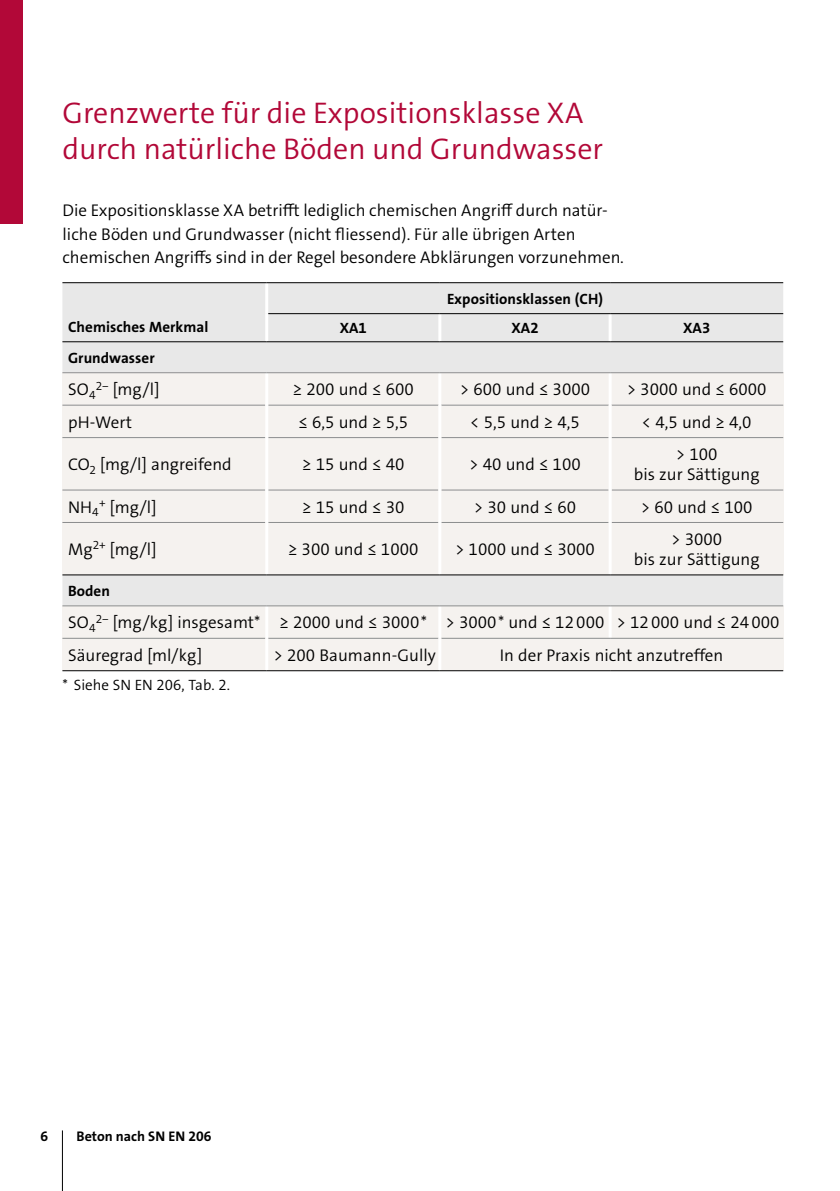
<style>
.page{position:relative;width:840px;height:1191px;background:#fff}
.page>*{position:absolute;margin:0;border:0;box-sizing:border-box;transform-origin:0 0}
.t1{font:30px/36px "The Sans LP4 Se Lig";color:#b20838}
.t2{font:17px/20px "The Sans LP4 Se Lig";letter-spacing:.005em;color:#000;text-align:center}
.t3{font:15px "The Sans LP7 Bld";letter-spacing:.005em;color:#000}
.t4{font:15px "The Sans LP4 Se Lig";color:#000}
.t5{font:14px "The Sans LP7 Bld";color:#000}
</style>
<div class="page">
<hr style="left:62px;top:1130px;width:1px;height:61px;background:#000">
<div style="left:62px;top:283px;width:720px;height:322px;background:#e8e8e8"></div>
<div style="left:62px;top:373px;width:204px;height:32px;background:#f5f2ef"></div>
<div style="left:266px;top:373px;width:173px;height:32px;background:#f5f2ef"></div>
<div style="left:439px;top:373px;width:170px;height:32px;background:#f5f2ef"></div>
<div style="left:609px;top:373px;width:173px;height:32px;background:#f5f2ef"></div>
<div style="left:62px;top:405px;width:204px;height:32px;background:#f5f2ef"></div>
<div style="left:609px;top:405px;width:173px;height:32px;background:#f5f2ef"></div>
<div style="left:62px;top:437px;width:204px;height:53px;background:#f5f2ef"></div>
<div style="left:609px;top:437px;width:173px;height:53px;background:#f5f2ef"></div>
<div style="left:62px;top:490px;width:204px;height:32px;background:#f5f2ef"></div>
<div style="left:609px;top:490px;width:173px;height:32px;background:#f5f2ef"></div>
<div style="left:62px;top:522px;width:204px;height:53px;background:#f5f2ef"></div>
<div style="left:268px;top:406px;width:340px;height:168px;background:#f5f2ef"></div>
<div style="left:609px;top:522px;width:173px;height:53px;background:#f5f2ef"></div>
<div style="left:62px;top:606px;width:204px;height:32px;background:#f5f2ef"></div>
<div style="left:266px;top:606px;width:173px;height:32px;background:#f5f2ef"></div>
<div style="left:439px;top:606px;width:170px;height:32px;background:#f5f2ef"></div>
<div style="left:609px;top:606px;width:173px;height:32px;background:#f5f2ef"></div>
<div style="left:62px;top:638px;width:204px;height:32px;background:#f5f2ef"></div>
<div style="left:266px;top:638px;width:173px;height:32px;background:#f5f2ef"></div>
<div style="left:439px;top:638px;width:343px;height:32px;background:#f5f2ef"></div>
<hr style="left:265px;top:606px;width:3px;height:32px;background:#fff">
<hr style="left:265px;top:283px;width:3px;height:31px;background:#fff">
<hr style="left:265px;top:314px;width:3px;height:27px;background:#fff">
<hr style="left:438px;top:314px;width:3px;height:27px;background:#fff">
<hr style="left:608px;top:314px;width:3px;height:27px;background:#fff">
<hr style="left:438px;top:373px;width:3px;height:32px;background:#fff">
<hr style="left:608px;top:373px;width:3px;height:32px;background:#fff">
<hr style="left:438px;top:606px;width:3px;height:32px;background:#fff">
<hr style="left:608px;top:606px;width:3px;height:32px;background:#fff">
<hr style="left:62px;top:282px;width:204px;height:1px;background:#000">
<hr style="left:266px;top:282px;width:173px;height:1px;background:#000">
<hr style="left:439px;top:282px;width:170px;height:1px;background:#000">
<hr style="left:609px;top:282px;width:173px;height:1px;background:#000">
<hr style="left:268px;top:313px;width:171px;height:1px;background:#000">
<hr style="left:439px;top:313px;width:170px;height:1px;background:#000">
<hr style="left:609px;top:313px;width:173px;height:1px;background:#000">
<hr style="left:62px;top:405px;width:203px;height:1px;background:#8b8d8e">
<hr style="left:268px;top:405px;width:170px;height:1px;background:#8b8d8e">
<hr style="left:441px;top:405px;width:167px;height:1px;background:#8b8d8e">
<hr style="left:611px;top:405px;width:171px;height:1px;background:#8b8d8e">
<hr style="left:62px;top:437px;width:203px;height:1px;background:#8b8d8e">
<hr style="left:268px;top:437px;width:170px;height:1px;background:#8b8d8e">
<hr style="left:441px;top:437px;width:167px;height:1px;background:#8b8d8e">
<hr style="left:611px;top:437px;width:171px;height:1px;background:#8b8d8e">
<hr style="left:62px;top:489px;width:203px;height:1px;background:#8b8d8e">
<hr style="left:268px;top:489px;width:170px;height:1px;background:#8b8d8e">
<hr style="left:441px;top:489px;width:167px;height:1px;background:#8b8d8e">
<hr style="left:611px;top:489px;width:171px;height:1px;background:#8b8d8e">
<hr style="left:62px;top:522px;width:203px;height:1px;background:#8b8d8e">
<hr style="left:268px;top:522px;width:170px;height:1px;background:#8b8d8e">
<hr style="left:441px;top:522px;width:167px;height:1px;background:#8b8d8e">
<hr style="left:611px;top:522px;width:171px;height:1px;background:#8b8d8e">
<hr style="left:62px;top:638px;width:203px;height:1px;background:#8b8d8e">
<hr style="left:268px;top:638px;width:170px;height:1px;background:#8b8d8e">
<hr style="left:441px;top:638px;width:168px;height:1px;background:#8b8d8e">
<hr style="left:609px;top:638px;width:173px;height:1px;background:#8b8d8e">
<hr style="left:265px;top:405px;width:3px;height:32px;background:#fff">
<hr style="left:438px;top:405px;width:3px;height:32px;background:#fff">
<hr style="left:608px;top:405px;width:3px;height:32px;background:#fff">
<hr style="left:265px;top:437px;width:3px;height:53px;background:#fff">
<hr style="left:438px;top:437px;width:3px;height:53px;background:#fff">
<hr style="left:608px;top:437px;width:3px;height:53px;background:#fff">
<hr style="left:265px;top:490px;width:3px;height:32px;background:#fff">
<hr style="left:438px;top:490px;width:3px;height:32px;background:#fff">
<hr style="left:608px;top:490px;width:3px;height:32px;background:#fff">
<hr style="left:265px;top:522px;width:3px;height:52px;background:#fff">
<hr style="left:438px;top:522px;width:3px;height:52px;background:#fff">
<hr style="left:608px;top:522px;width:3px;height:52px;background:#fff">
<hr style="left:265px;top:638px;width:3px;height:32px;background:#fff">
<hr style="left:438px;top:638px;width:3px;height:32px;background:#fff">
<hr style="left:62px;top:574px;width:204px;height:1px;background:#000">
<hr style="left:266px;top:574px;width:173px;height:1px;background:#000">
<hr style="left:439px;top:574px;width:170px;height:1px;background:#000">
<hr style="left:609px;top:574px;width:173px;height:1px;background:#000">
<hr style="left:62px;top:341px;width:204px;height:1px;background:#000">
<hr style="left:266px;top:341px;width:173px;height:1px;background:#000">
<hr style="left:439px;top:341px;width:170px;height:1px;background:#000">
<hr style="left:609px;top:341px;width:173px;height:1px;background:#000">
<hr style="left:62px;top:670px;width:204px;height:1px;background:#000">
<hr style="left:266px;top:670px;width:173px;height:1px;background:#000">
<hr style="left:439px;top:670px;width:170px;height:1px;background:#000">
<hr style="left:609px;top:670px;width:173px;height:1px;background:#000">
<hr style="left:62px;top:605px;width:204px;height:1px;background:#8b8d8e">
<hr style="left:266px;top:605px;width:173px;height:1px;background:#8b8d8e">
<hr style="left:439px;top:605px;width:170px;height:1px;background:#8b8d8e">
<hr style="left:609px;top:605px;width:173px;height:1px;background:#8b8d8e">
<hr style="left:265px;top:373px;width:3px;height:32px;background:#fff">
<hr style="left:62px;top:372px;width:204px;height:1px;background:#8b8d8e">
<hr style="left:266px;top:372px;width:173px;height:1px;background:#8b8d8e">
<hr style="left:439px;top:372px;width:170px;height:1px;background:#8b8d8e">
<hr style="left:609px;top:372px;width:173px;height:1px;background:#8b8d8e">
<div style="left:0;top:0;width:23px;height:223px;background:#b20838"></div>
<h1 class="t1" style="left:62px;top:95px;width:542px">Grenzwerte für die Expositionsklasse XA durch natürliche Böden und Grundwasser</h1>
<p class="t2" style="left:62px;top:199px;width:562px;line-height:23.4px;text-align:left">Die Expositionsklasse XA betrifft lediglich chemischen Angriff durch natür&shy;liche Böden und Grundwasser (nicht fliessend). Für alle übrigen Arten chemischen Angriffs sind in der Regel besondere Abklärungen vorzunehmen.</p>
<p class="t3" style="left:68px;top:317px;width:142px">Chemisches Merkmal</p>
<p class="t3" style="left:447px;top:289px;width:157px">Expositionsklassen (CH)</p>
<p class="t3" style="left:339px;top:318px;width:29px">XA1</p>
<p class="t3" style="left:511px;top:318px;width:29px">XA2</p>
<p class="t3" style="left:682px;top:318px;width:29px">XA3</p>
<p class="t3" style="left:68px;top:348px;width:88px">Grundwasser</p>
<p class="t2" style="left:68px;top:379px;width:93px">SO<sub>4</sub><sup>2−</sup> [mg/l]</p>
<p class="t2" style="left:292px;top:379px;width:122px">≥ 200 und ≤ 600</p>
<p class="t2" style="left:459px;top:379px;width:132px">&gt; 600 und ≤ 3000</p>
<p class="t2" style="left:626px;top:379px;width:141px">&gt; 3000 und ≤ 6000</p>
<p class="t2" style="left:68px;top:412px;width:65px">pH-Wert</p>
<p class="t2" style="left:298px;top:412px;width:111px">≤ 6,5 und ≥ 5,5</p>
<p class="t2" style="left:470px;top:412px;width:111px">&lt; 5,5 und ≥ 4,5</p>
<p class="t2" style="left:641px;top:412px;width:111px">&lt; 4,5 und ≥ 4,0</p>
<p class="t2" style="left:68px;top:454px;width:165px">CO<sub>2</sub> [mg/l] angreifend</p>
<p class="t2" style="left:302px;top:454px;width:104px">≥ 15 und ≤ 40</p>
<p class="t2" style="left:469px;top:454px;width:113px">&gt; 40 und ≤ 100</p>
<p class="t2" style="left:633px;top:444px;width:127px">&gt; 100<br>bis zur Sättigung</p>
<p class="t2" style="left:68px;top:497px;width:90px">NH<sub>4</sub><sup>+</sup> [mg/l]</p>
<p class="t2" style="left:302px;top:497px;width:104px">≥ 15 und ≤ 30</p>
<p class="t2" style="left:473px;top:497px;width:104px">&gt; 30 und ≤ 60</p>
<p class="t2" style="left:640px;top:497px;width:113px">&gt; 60 und ≤ 100</p>
<p class="t2" style="left:68px;top:539px;width:90px">Mg<sup>2+</sup> [mg/l]</p>
<p class="t2" style="left:288px;top:539px;width:132px">≥ 300 und ≤ 1000</p>
<p class="t2" style="left:455px;top:539px;width:141px">&gt; 1000 und ≤ 3000</p>
<p class="t2" style="left:633px;top:529px;width:127px">&gt; 3000<br>bis zur Sättigung</p>
<p class="t3" style="left:68px;top:581px;width:43px">Boden</p>
<p class="t2" style="left:68px;top:606px;width:712px;line-height:32.4px;text-align:left">SO<sub>4</sub><sup>2−</sup> [mg/kg] insgesamt* ≥ 2000 und ≤ 3000* &gt; 3000* und ≤ 12000 &gt; 12000 und ≤ 24000<br>Säuregrad [ml/kg]</p>
<p class="t2" style="left:273px;top:645px;width:164px">&gt; 200 Baumann-Gully</p>
<p class="t2" style="left:499px;top:645px;width:225px">In der Praxis nicht anzutreffen</p>
<p class="t4" style="left:62px;top:675px;width:169px">* Siehe SN EN 206, Tab. 2.</p>
<p class="t5" style="left:40px;top:1127px;width:9px">6</p>
<p class="t5" style="left:77px;top:1127px;width:136px">Beton nach SN EN 206</p>
</div>
